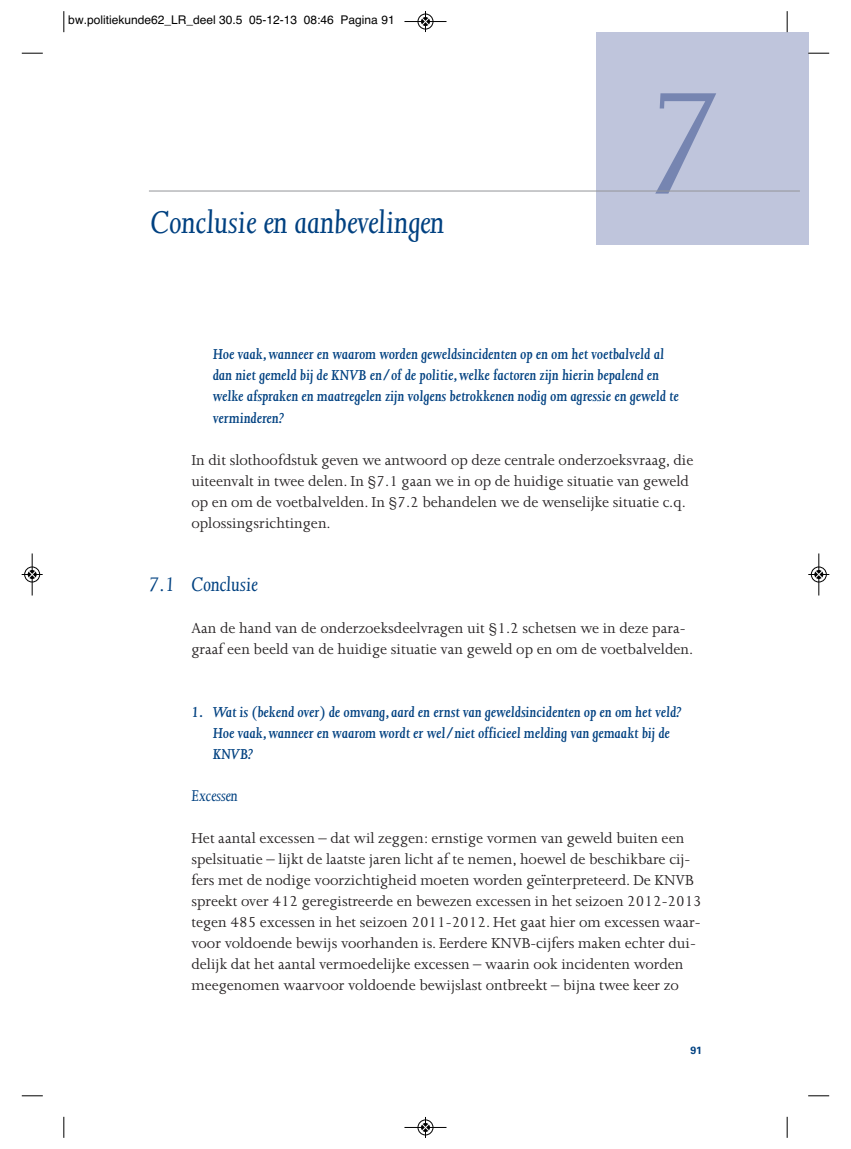
<style>
.page{position:relative;width:851px;height:1149px;background:#fff}
.page>*{position:absolute;margin:0;border:0;box-sizing:border-box;transform-origin:0 0}
.t1{font:italic 163.5px "Joanna";color:#7685b1}
.t2{font:italic 36px "Joanna";color:#014181}
.t3{font:italic 22.5px "Joanna";color:#014181}
.t4{font:italic 18px "Joanna";color:#014181}
.t5{font:16.5px/21px "Joanna";color:#231f20}
.t6{font:italic 600 16.5px/21px "Joanna";color:#014181}
.t7{font:12px "Helvetica";color:#000}
.t8{font:700 10.5px "Univers";color:#014181}
</style>
<div class="page">
<div style="left:595px;top:32px;width:213px;height:212px;background:#bfc5dc"></div>
<hr style="left:149px;top:191px;width:650px;height:1px;background:#939598">
<svg style="left:63px;top:11px;width:2px;height:21px"></svg>
<svg style="left:22px;top:53px;width:21px;height:1px"></svg>
<svg style="left:786px;top:11px;width:1px;height:21px"></svg>
<svg style="left:808px;top:53px;width:21px;height:1px"></svg>
<svg style="left:63px;top:1116px;width:2px;height:21px"></svg>
<svg style="left:22px;top:1095px;width:21px;height:1px"></svg>
<svg style="left:786px;top:1116px;width:1px;height:21px"></svg>
<svg style="left:808px;top:1095px;width:21px;height:1px"></svg>
<div style="left:417px;top:14px;width:16px;height:16px;border:1px solid #fff;border-radius:50%"></div>
<hr style="left:404px;top:21px;width:42px;height:1px;background:#000">
<div style="left:418px;top:14px;width:15px;height:15px;border:1px solid #000;border-radius:50%"></div>
<svg style="left:421px;top:11px;width:8px;height:21px"></svg>
<div style="left:417px;top:1119px;width:16px;height:15px;border:1px solid #fff;border-radius:50%"></div>
<hr style="left:404px;top:1126px;width:42px;height:1px;background:#000">
<div style="left:418px;top:1119px;width:15px;height:15px;border:1px solid #000;border-radius:50%"></div>
<svg style="left:421px;top:1116px;width:8px;height:21px"></svg>
<hr style="left:32px;top:553px;width:1px;height:42px;background:#000">
<div style="left:24px;top:566px;width:16px;height:16px;border:1px solid #000;border-radius:50%"></div>
<svg style="left:22px;top:570px;width:21px;height:8px"></svg>
<div style="left:810px;top:566px;width:16px;height:16px;border:1px solid #fff;border-radius:50%"></div>
<hr style="left:818px;top:553px;width:1px;height:42px;background:#000">
<div style="left:811px;top:566px;width:15px;height:16px;border:1px solid #000;border-radius:50%"></div>
<svg style="left:808px;top:570px;width:21px;height:8px"></svg>
<p class="t7" style="left:68px;top:16px;width:328px">bw.politiekunde62_LR_deel 30.5 05-12-13 08:46 Pagina 91</p>
<h2 class="t2" style="left:150px;top:209px;width:295px">Conclusie en aanbevelingen</h2>
<h1 class="t1" style="left:645px;top:84px;width:78px">7</h1>
<p class="t6" style="left:213px;top:345px;width:467px">Hoe vaak, wanneer en waarom worden geweldsincidenten op en om het voetbalveld al dan niet gemeld bij de KNVB en/of de politie, welke factoren zijn hierin bepalend en welke afspraken en maatregelen zijn volgens betrokkenen nodig om agressie en geweld te verminderen?</p>
<p class="t5" style="left:191px;top:450px;width:503px">In dit slothoofdstuk geven we antwoord op deze centrale onderzoeksvraag, die uiteenvalt in twee delen. In §7.1 gaan we in op de huidige situatie van geweld op en om de voetbalvelden. In §7.2 behandelen we de wenselijke situatie c.q. oplossingsrichtingen.</p>
<h3 class="t3" style="left:149px;top:575px;width:110px">7.1 Conclusie</h3>
<p class="t5" style="left:191px;top:618px;width:503px">Aan de hand van de onderzoeksdeelvragen uit §1.2 schetsen we in deze para&shy;graaf een beeld van de huidige situatie van geweld op en om de voetbalvelden.</p>
<p class="t6" style="left:213px;top:702px;width:470px;text-indent:-21px">1. Wat is (bekend over) de omvang, aard en ernst van geweldsincidenten op en om het veld?<br>Hoe vaak, wanneer en waarom wordt er wel/niet officieel melding van gemaakt bij de<br>KNVB?</p>
<p class="t4" style="left:191px;top:788px;width:48px">Excessen</p>
<p class="t5" style="left:191px;top:828px;width:512px">Het aantal excessen – dat wil zeggen: ernstige vormen van geweld buiten een spelsituatie – lijkt de laatste jaren licht af te nemen, hoewel de beschikbare cij&shy;fers met de nodige voorzichtigheid moeten worden geïnterpreteerd. De KNVB spreekt over 412 geregistreerde en bewezen excessen in het seizoen 2012-2013 tegen 485 excessen in het seizoen 2011-2012. Het gaat hier om excessen waar&shy;voor voldoende bewijs voorhanden is. Eerdere KNVB-cijfers maken echter dui&shy;delijk dat het aantal vermoedelijke excessen – waarin ook incidenten worden meegenomen waarvoor voldoende bewijslast ontbreekt – bijna twee keer zo</p>
<p class="t8" style="left:690px;top:1045px;width:13px">91</p>
</div>
